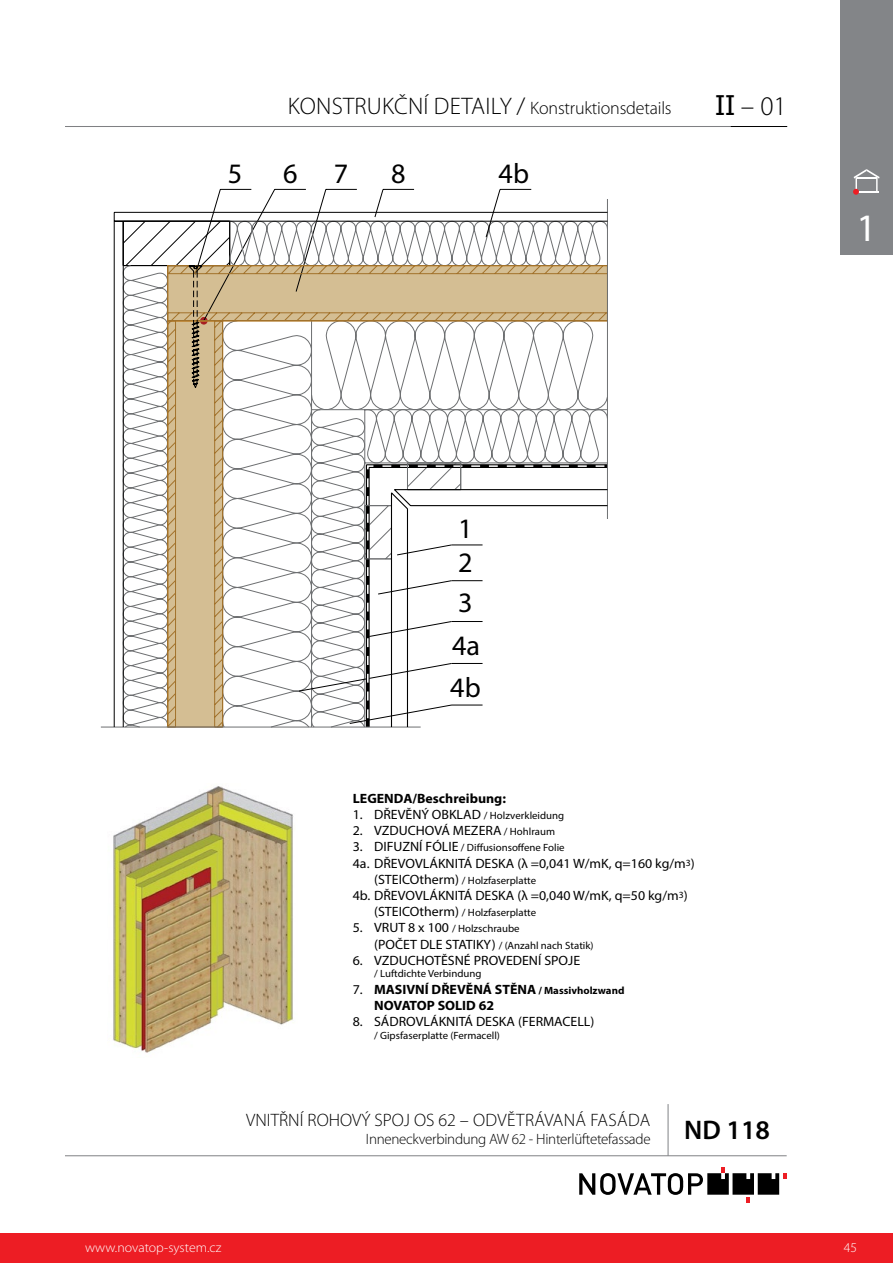
<style>
.page{position:relative;width:893px;height:1263px;background:#fff}
.page>*{position:absolute;margin:0;border:0;box-sizing:border-box;transform-origin:0 0}
.t1{font:39px "Myriad Pro";color:#fff}
.t2{font:28.2px/42.3px "Myriad Pro";color:#000}
.t3{font:300 27px "Myriad Pro";color:#000}
.t4{font:300 18px "Myriad Pro";color:#000}
.t5{font:300 15px "Myriad Pro";letter-spacing:-.02em;color:#000}
.t6{font:13.5px "Myriad Pro";color:#000}
.t7{font:700 13.5px/16.2px "Myriad Pro";color:#000}
.t8{font:300 13.5px "Myriad Pro";color:#fff}
.t9{font:10.5px/16.2px "Myriad Pro";color:#000}
.s1{font-size:24px}
.s2{font-family:"Tahoma";font-weight:400}
.s3{font-size:13.5px}
.s4{font-size:10.5px}
.s5{font-weight:400}
</style>
<div class="page">
<div style="left:840px;top:0;width:53px;height:254px;background:#838588"></div>
<hr style="left:66px;top:126px;width:721px;height:1px;background:#000">
<svg style="left:579px;top:1167px;width:208px;height:36px"></svg>
<hr style="left:65px;top:1155px;width:722px;height:1px;background:#808285">
<hr style="left:668px;top:1104px;width:1px;height:52px;background:#808285">
<div style="left:0;top:1233px;width:893px;height:30px;background:#ed1d24"></div>
<hr style="left:65px;top:126px;width:666px;height:1px;background:#808285">
<svg style="left:349px;top:188px;width:183px;height:24px"></svg>
<hr style="left:607px;top:199px;width:1px;height:320px;background:#6d6f71">
<hr style="left:101px;top:727px;width:320px;height:1px;background:#6d6f71">
<svg style="left:113px;top:212px;width:495px;height:516px"></svg>
<img style="left:113px;top:786px;width:180px;height:267px">
<svg style="left:853px;top:169px;width:27px;height:26px"></svg>
<h3 class="t4" style="left:288px;top:97px;width:385px"><span class="s1">KONSTRUKČNÍ DETAILY /</span> Konstruktionsdetails</h3>
<h2 class="t2" style="left:228px;top:152px;width:16px">5</h2>
<h2 class="t2" style="left:283px;top:152px;width:16px">6</h2>
<h2 class="t2" style="left:334px;top:152px;width:16px">7</h2>
<h2 class="t2" style="left:391px;top:152px;width:16px">8</h2>
<h2 class="t2" style="left:499px;top:152px;width:32px">4b</h2>
<h3 class="t3" style="left:715px;top:89px;width:73px"><span class="s2">II</span> – 01</h3>
<h1 class="t1" style="left:857px;top:204px;width:22px">1</h1>
<h2 class="t2" style="left:458px;top:511px;width:16px;line-height:34.5px">1<br>2</h2>
<h2 class="t2" style="left:450px;top:581px;width:32px">3<br>4a<br>4b</h2>
<p class="t7" style="left:353px;top:790px;width:155px">LEGENDA/Beschreibung:</p>
<p class="t9" style="left:353px;top:807px;width:213px"><span class="s3">1. DŘEVĚNÝ OBKLAD</span> / Holzverkleidung</p>
<p class="t6" style="left:353px;top:822px;width:204px">2. VZDUCHOVÁ MEZERA <span class="s4">/ Hohlraum</span></p>
<p class="t9" style="left:353px;top:840px;width:213px"><span class="s3">3. DIFUZNÍ FÓLIE</span> / Diffusionsoffene Folie</p>
<p class="t6" style="left:353px;top:855px;width:343px">4a. DŘEVOVLÁKNITÁ DESKA (λ =0,041 W/mK, q=160 kg/m<sup>3</sup>)</p>
<p class="t9" style="left:374px;top:872px;width:164px"><span class="s3">(STEICOtherm)</span> / Holzfaserplatte</p>
<p class="t6" style="left:353px;top:887px;width:336px">4b. DŘEVOVLÁKNITÁ DESKA (λ =0,040 W/mK, q=50 kg/m<sup>3</sup>)</p>
<p class="t9" style="left:374px;top:904px;width:164px"><span class="s3">(STEICOtherm)</span> / Holzfaserplatte</p>
<p class="t9" style="left:374px;top:921px;width:221px;text-indent:-21px"><span class="s3">5. VRUT 8 x 100</span> / Holzschraube<br><span class="s3">(POČET DLE STATIKY)</span> / (Anzahl nach Statik)</p>
<p class="t6" style="left:353px;top:952px;width:229px">6. VZDUCHOTĚSNÉ PROVEDENÍ SPOJE</p>
<p class="t9" style="left:374px;top:966px;width:109px">/ Luftdichte Verbindung</p>
<p class="t7" style="left:374px;top:980px;width:252px;text-indent:-21px"><span class="s5">7.</span> MASIVNÍ DŘEVĚNÁ STĚNA <span class="s4">/ Massivholzwand<br></span>NOVATOP SOLID 62</p>
<p class="t6" style="left:353px;top:1013px;width:243px">8. SÁDROVLÁKNITÁ DESKA (FERMACELL)</p>
<p class="t9" style="left:374px;top:1027px;width:127px">/ Gipsfaserplatte (Fermacell)</p>
<h3 class="t4" style="left:246px;top:1109px;width:406px">VNITŘNÍ ROHOVÝ SPOJ OS 62 – ODVĚTRÁVANÁ FASÁDA</h3>
<h3 class="t5" style="left:366px;top:1130px;width:406px">Inneneckverbindung AW 62 - Hinterlüftetefassade <sup>ND</sup> <sup>118</sup></h3>
<p class="t8" style="left:85px;top:1239px;width:138px">www.novatop-system.cz</p>
<p class="t8" style="left:844px;top:1239px;width:15px">45</p>
</div>
